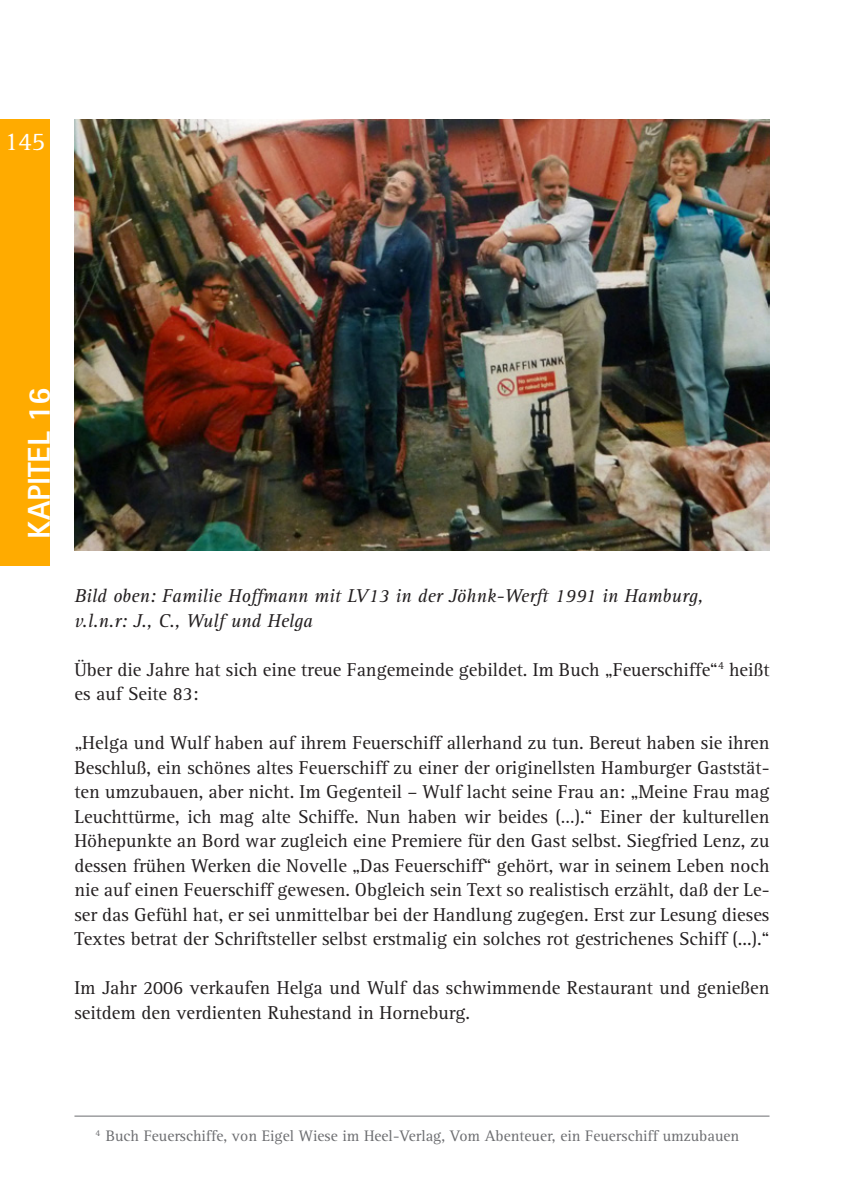
<style>
.page{position:relative;width:844px;height:1191px;background:#fff}
.page>*{position:absolute;margin:0;border:0;box-sizing:border-box;transform-origin:0 0}
.Kapitel{font:800 31.5px "Rotis Sans Serif Std";color:#fff}
.t1{font:26.25px "Rotis Serif Std";color:#fff}
.Fließtext{font:19.25px/24.5px "Rotis Serif Std";color:#231f20}
.Fließtext-2{font:italic 19.25px "Rotis Serif Std";color:#231f20}
.Fußnote{font:15.75px "Rotis Serif Std";color:#6c6d70}
</style>
<div class="page">
<div style="left:0;top:119px;width:50px;height:446px;background:#ffab00"></div>
<img style="left:74px;top:119px;width:695px;height:432px">
<hr style="left:74px;top:1115px;width:695px;height:1px;background:#6c6d70">
<h2 class="t1" style="left:4px;top:126px;width:42px">145</h2>
<p class="Kapitel" style="left:19px;top:538px;width:153px;rotate:-90deg">KAPITEL 16</p>
<p class="Fließtext-2" style="left:74px;top:585px;width:630px">Bild oben: Familie Hoffmann mit LV13 in der Jöhnk-Werft 1991 in Hamburg,</p>
<p class="Fließtext-2" style="left:74px;top:609px;width:240px">v.l.n.r: J., C., Wulf und Helga</p>
<p class="Fließtext" style="left:74px;top:657px;width:696px">Über die Jahre hat sich eine treue Fangemeinde gebildet. Im Buch „Feuerschiffe“<sup>4</sup> heißt es auf Seite 83:</p>
<p class="Fließtext" style="left:74px;top:731px;width:696px;text-align:justify">„Helga und Wulf haben auf ihrem Feuerschiff allerhand zu tun. Bereut haben sie ihren Beschluß, ein schönes altes Feuerschiff zu einer der originellsten Hamburger Gaststät&shy;ten umzubauen, aber nicht. Im Gegenteil – Wulf lacht seine Frau an: „Meine Frau mag Leuchttürme, ich mag alte Schiffe. Nun haben wir beides (…).“ Einer der kulturellen Höhepunkte an Bord war zugleich eine Premiere für den Gast selbst. Siegfried Lenz, zu dessen frühen Werken die Novelle „Das Feuerschiff“ gehört, war in seinem Leben noch nie auf einen Feuerschiff gewesen. Obgleich sein Text so realistisch erzählt, daß der Le&shy;ser das Gefühl hat, er sei unmittelbar bei der Handlung zugegen. Erst zur Lesung dieses Textes betrat der Schriftsteller selbst erstmalig ein solches rot gestrichenes Schiff (...).“</p>
<p class="Fließtext" style="left:74px;top:976px;width:696px">Im Jahr 2006 verkaufen Helga und Wulf das schwimmende Restaurant und genießen seitdem den verdienten Ruhestand in Horneburg.</p>
<p class="Fußnote" style="left:95px;top:1127px;width:645px"><sup>4</sup> Buch Feuerschiffe, von Eigel Wiese im Heel-Verlag, Vom Abenteuer, ein Feuerschiff umzubauen</p>
</div>
